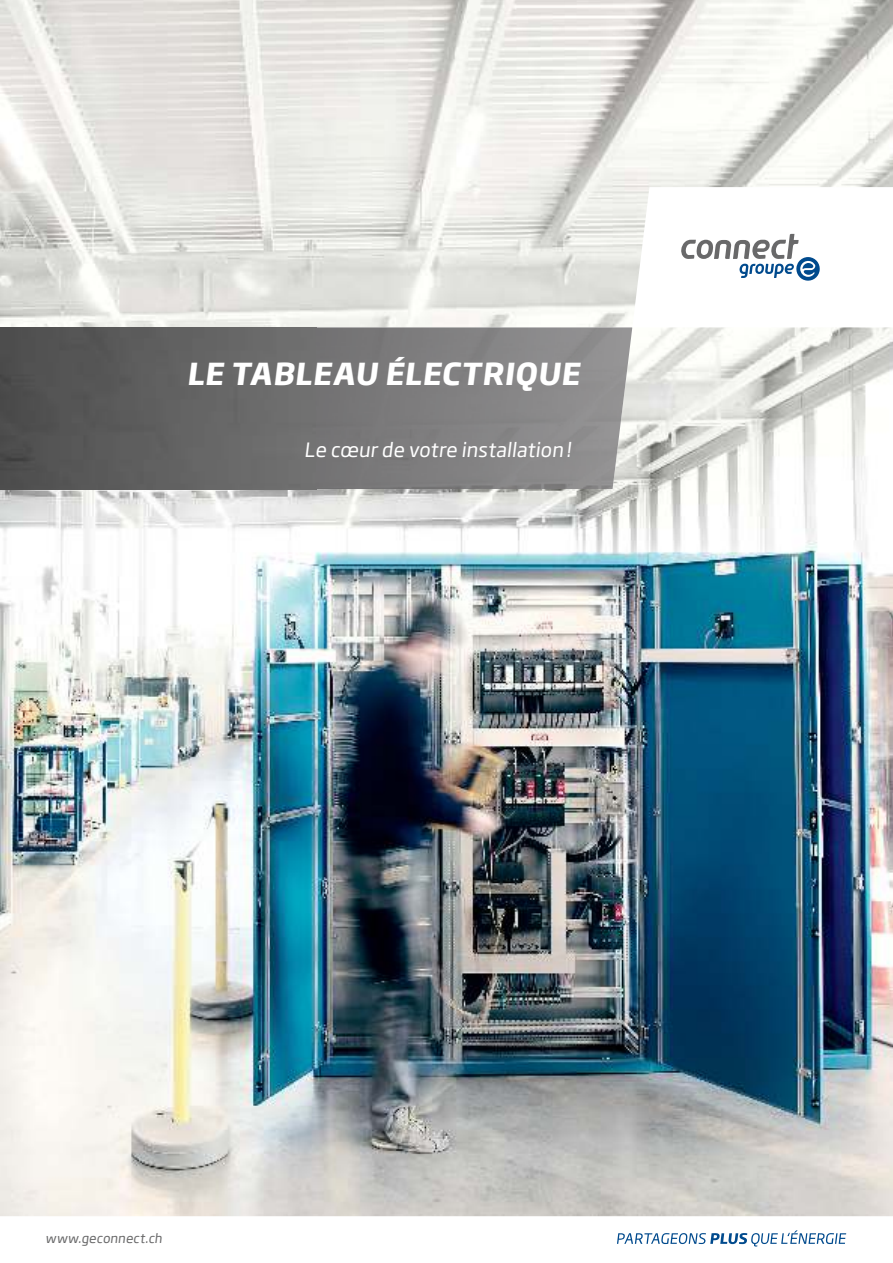
<style>
.page{position:relative;width:893px;height:1263px;background:#fff}
.page>*{position:absolute;margin:0;border:0;box-sizing:border-box;transform-origin:0 0}
.t1{font:700 30px "Soho Gothic Pro";color:#fff}
.t2{font:19.5px "Soho Gothic Pro";color:#fff}
.t3{font:12.75px "Soho Gothic Pro";color:#69696a}
</style>
<div class="page">
<svg style="left:617px;top:1230px;width:229px;height:16px"></svg>
<img style="left:0;top:0;width:893px;height:1216px">
<img style="left:0;top:327px;width:632px;height:162px">
<svg style="left:632px;top:187px;width:261px;height:140px"></svg>
<h1 class="t1" style="left:187px;top:357px;width:399px">LE TABLEAU ÉLECTRIQUE</h1>
<p class="t2" style="left:304px;top:441px;width:271px">Le cœur de votre installation !</p>
<p class="t3" style="left:46px;top:1233px;width:120px">www.geconnect.ch</p>
</div>
